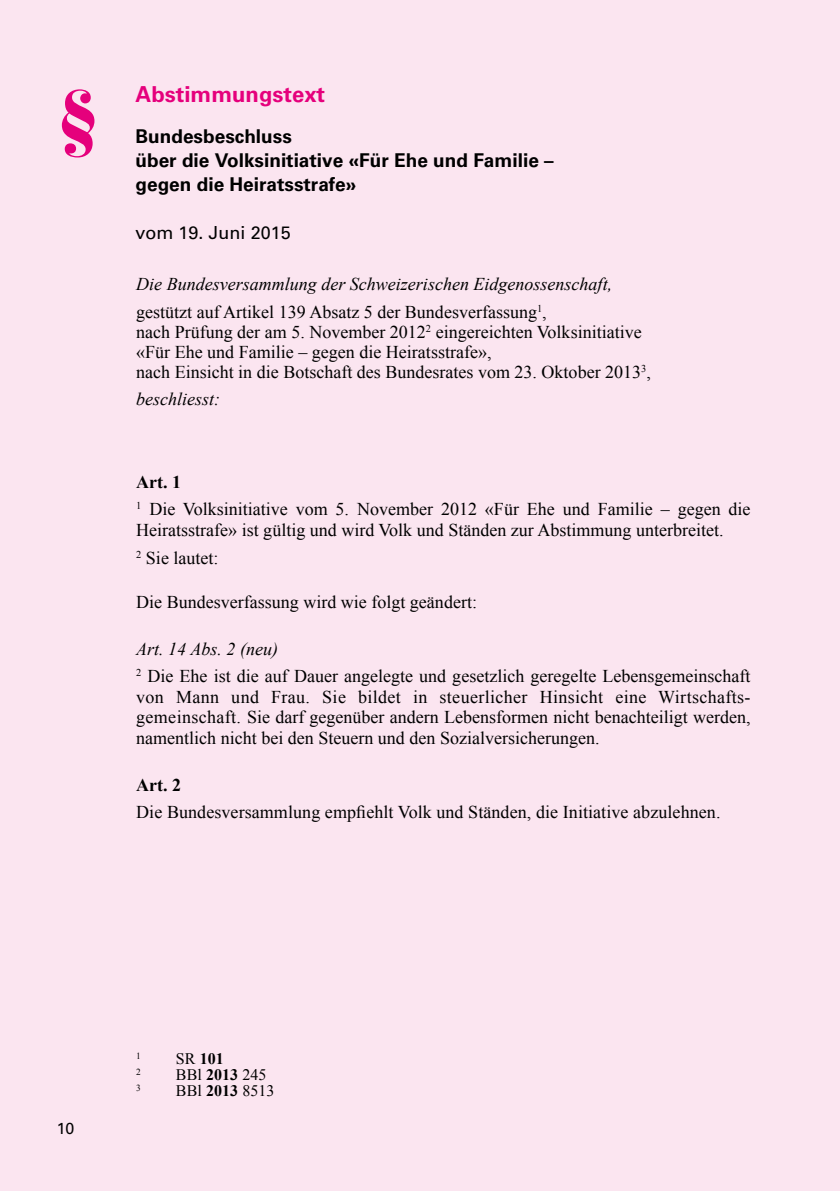
<style>
.page{position:relative;width:840px;height:1191px;background:#fff}
.page>*{position:absolute;margin:0;border:0;box-sizing:border-box;transform-origin:0 0}
.t1{font:900 70px "Bauer Bodoni";color:#e5007c}
.Titel_Rot{font:700 22px "Univers";color:#e5007c}
.Untertitel_schwarz{font:700 19px/24px "Univers";color:#000}
.Abstimmungstext_Grun{font:18px/20.4px "Times New Roman";color:#000}
.Abstimmungstext_Grun-2{font:italic 18px "Times New Roman";color:#000}
.Untertitel_schwarz-2{font:18px "Univers";color:#000}
.Abstimmungstext_Grun-3{font:700 18px "Times New Roman";color:#000}
.t2{font:16px "Times New Roman";letter-spacing:.005em;color:#000}
.t3{font:700 16px "Times New Roman";color:#000}
.t4{font:16px "Univers";color:#000}
.t5{font:9.4px "Times New Roman";color:#000}
.s1{font-weight:400}
.s2{font-weight:700}
</style>
<div class="page">
<div style="left:0;top:0;width:839px;height:1191px;background:#fbe5f0"></div>
<h1 class="t1" style="left:57px;top:73px;width:44px">§</h1>
<h3 class="Titel_Rot" style="left:135px;top:81px;width:191px">Abstimmungstext</h3>
<p class="Untertitel_schwarz" style="left:135px;top:124px;width:158px">Bundesbeschluss</p>
<p class="Untertitel_schwarz" style="left:135px;top:148px;width:419px">über die Volksinitiative «Für Ehe und Familie – gegen die Heiratsstrafe»</p>
<p class="Untertitel_schwarz-2" style="left:135px;top:222px;width:157px">vom 19. Juni 2015</p>
<p class="Abstimmungstext_Grun-2" style="left:136px;top:272px;width:477px">Die Bundesversammlung der Schweizerischen Eidgenossenschaft,</p>
<p class="Abstimmungstext_Grun" style="left:136px;top:301px;width:412px">gestützt auf Artikel 139 Absatz 5 der Bundesverfassung<sup>1</sup>,</p>
<p class="Abstimmungstext_Grun" style="left:136px;top:321px;width:506px">nach Prüfung der am 5. November 2012<sup>2</sup> eingereichten Volksinitiative</p>
<p class="Abstimmungstext_Grun" style="left:136px;top:341px;width:356px">«Für Ehe und Familie – gegen die Heiratsstrafe»,</p>
<p class="Abstimmungstext_Grun" style="left:136px;top:361px;width:516px">nach Einsicht in die Botschaft des Bundesrates vom 23. Oktober 2013<sup>3</sup>,</p>
<p class="Abstimmungstext_Grun-2" style="left:136px;top:386px;width:85px">beschliesst:</p>
<p class="Abstimmungstext_Grun-3" style="left:136px;top:469px;width:46px">Art. 1</p>
<p class="Abstimmungstext_Grun" style="left:136px;top:498px;width:615px;line-height:21.6px"><sup>1</sup> Die Volksinitiative vom 5. November 2012 «Für Ehe und Familie – gegen die<br>Heiratsstrafe» ist gültig und wird Volk und Ständen zur Abstimmung unterbreitet.</p>
<p class="Abstimmungstext_Grun" style="left:136px;top:547px;width:84px"><sup>2</sup> Sie lautet:</p>
<p class="Abstimmungstext_Grun" style="left:136px;top:591px;width:342px">Die Bundesverfassung wird wie folgt geändert:</p>
<p class="Abstimmungstext_Grun-2" style="left:136px;top:636px;width:143px">Art. 14 Abs. 2 (neu)</p>
<p class="Abstimmungstext_Grun" style="left:136px;top:666px;width:615px;text-align:justify"><sup>2</sup> Die Ehe ist die auf Dauer angelegte und gesetzlich geregelte Lebensgemeinschaft von Mann und Frau. Sie bildet in steuerlicher Hinsicht eine Wirtschafts&shy;gemeinschaft. Sie darf gegenüber andern Lebensformen nicht benachteiligt werden, namentlich nicht bei den Steuern und den Sozialversicherungen.</p>
<p class="Abstimmungstext_Grun-3" style="left:136px;top:772px;width:46px">Art. 2</p>
<p class="Abstimmungstext_Grun" style="left:136px;top:802px;width:585px">Die Bundesversammlung empfiehlt Volk und Ständen, die Initiative abzulehnen.</p>
<p class="t4" style="left:57px;top:1119px;width:19px">10</p>
<p class="t5" style="left:136px;top:1049px;width:6px">1</p>
<p class="t3" style="left:176px;top:1047px;width:49px"><span class="s1">SR</span> 101</p>
<p class="t5" style="left:136px;top:1065px;width:6px">2</p>
<p class="t2" style="left:176px;top:1064px;width:92px">BBl <span class="s2">2013</span> 245</p>
<p class="t5" style="left:136px;top:1081px;width:6px">3</p>
<p class="t2" style="left:176px;top:1080px;width:100px">BBl <span class="s2">2013</span> 8513</p>
</div>
